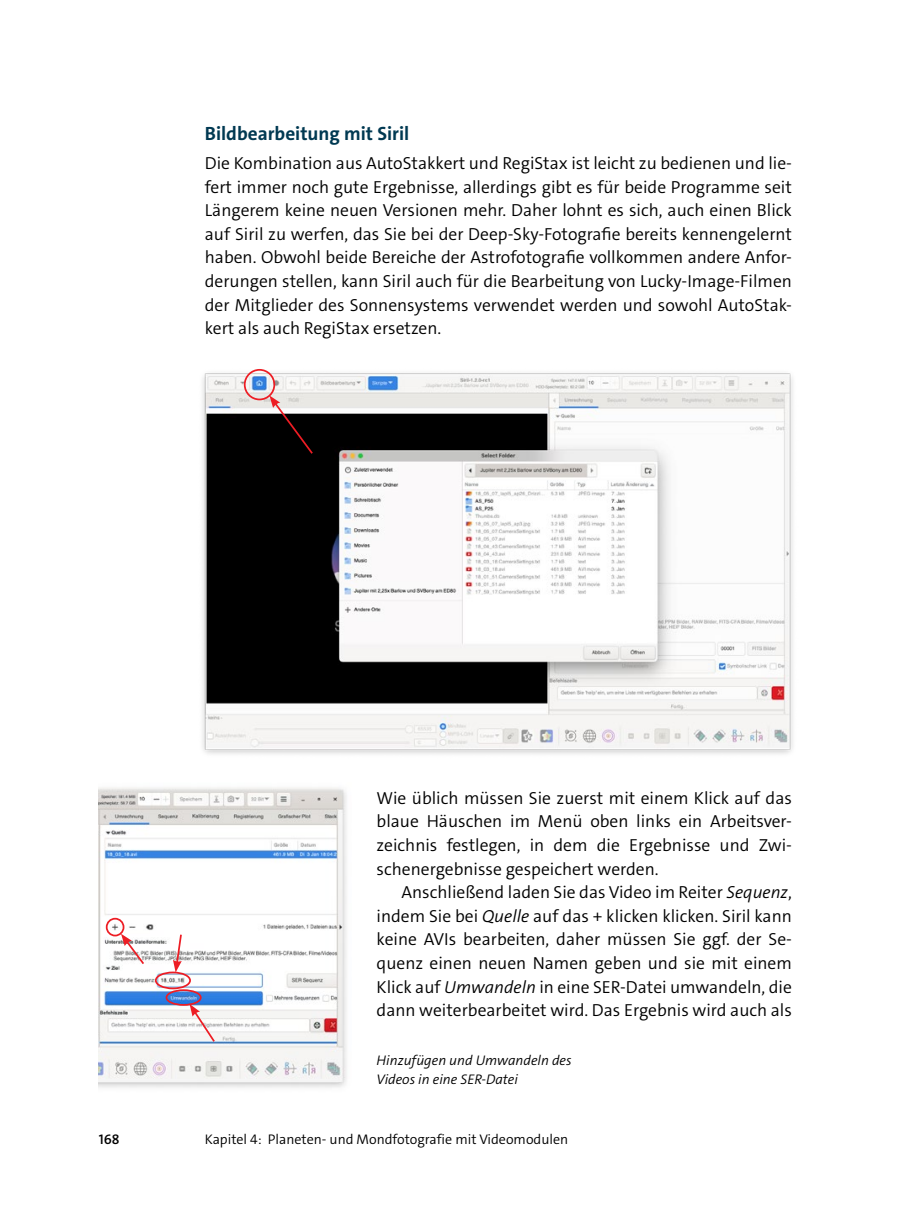
<style>
.page{position:relative;width:918px;height:1216px;background:#fff}
.page>*{position:absolute;margin:0;border:0;box-sizing:border-box;transform-origin:0 0}
.Ü3{font:700 19.25px "The Sans C4 s";color:#003952}
.Text_Anfang{font:300 17.5px/23.6px "The Sans C4 s";color:#000;text-align:justify}
.Text_Einzug{font:300 17.5px/23.6px "The Sans C4 s";color:#000;text-align:justify}
.t1{font:300 14px "The Sans C4 s";color:#000}
.Bildunterschrift{font:italic 300 14px/19.2px "The Sans C4 s";color:#000}
.t2{font:600 14px "The Sans C4 s";color:#000}
.s1{font-style:italic}
</style>
<div class="page">
<img style="left:202px;top:369px;width:591px;height:385px">
<svg style="left:269px;top:395px;width:45px;height:60px;background:#514544"></svg>
<img style="left:99px;top:787px;width:248px;height:301px">
<svg style="left:121px;top:933px;width:25px;height:33px"></svg>
<svg style="left:173px;top:932px;width:10px;height:40px"></svg>
<svg style="left:189px;top:1003px;width:27px;height:40px"></svg>
<div style="left:244px;top:369px;width:31px;height:31px;border:2px solid #ed1d24;border-radius:50%"></div>
<div style="left:106px;top:917px;width:18px;height:19px;border:2px solid #ed1d24;border-radius:50%"></div>
<div style="left:155px;top:971px;width:36px;height:18px;border:2px solid #ed1d24;border-radius:50%"></div>
<div style="left:166px;top:989px;width:36px;height:16px;border:2px solid #ed1d24;border-radius:50%"></div>
<p class="Ü3" style="left:205px;top:121px;width:206px">Bildbearbeitung mit Siril</p>
<p class="Text_Anfang" style="left:205px;top:151px;width:589px">Die Kombination aus AutoStakkert und RegiStax ist leicht zu bedienen und lie&shy;fert immer noch gute Ergebnisse, allerdings gibt es für beide Programme seit Längerem keine neuen Versionen mehr. Daher lohnt es sich, auch einen Blick auf Siril zu werfen, das Sie bei der Deep-Sky-Fotografie bereits kennengelernt haben. Obwohl beide Bereiche der Astrofotografie vollkommen andere Anfor&shy;derungen stellen, kann Siril auch für die Bearbeitung von Lucky-Image-Filmen der Mitglieder des Sonnensystems verwendet werden und sowohl AutoStak&shy;kert als auch RegiStax ersetzen.</p>
<p class="Text_Anfang" style="left:377px;top:786px;width:417px">Wie üblich müssen Sie zuerst mit einem Klick auf das blaue Häuschen im Menü oben links ein Arbeitsver&shy;zeichnis festlegen, in dem die Ergebnisse und Zwi&shy;schenergebnisse gespeichert werden.</p>
<p class="Text_Einzug" style="left:377px;top:880px;width:417px;text-indent:25px">Anschließend laden Sie das Video im Reiter <span class="s1">Sequenz</span>, indem Sie bei <span class="s1">Quelle</span> auf das + klicken klicken. Siril kann keine AVIs bearbeiten, daher müssen Sie ggf. der Se&shy;quenz einen neuen Namen geben und sie mit einem Klick auf <span class="s1">Umwandeln</span> in eine SER-Datei umwandeln, die dann weiterbearbeitet wird. Das Ergebnis wird auch als</p>
<p class="Bildunterschrift" style="left:377px;top:1050px;width:196px">Hinzufügen und Umwandeln des<br>Videos in eine SER-Datei</p>
<p class="t2" style="left:99px;top:1129px;width:22px">168</p>
<p class="t1" style="left:205px;top:1129px;width:365px">Kapitel 4: Planeten- und Mondfotografie mit Videomodulen</p>
</div>
